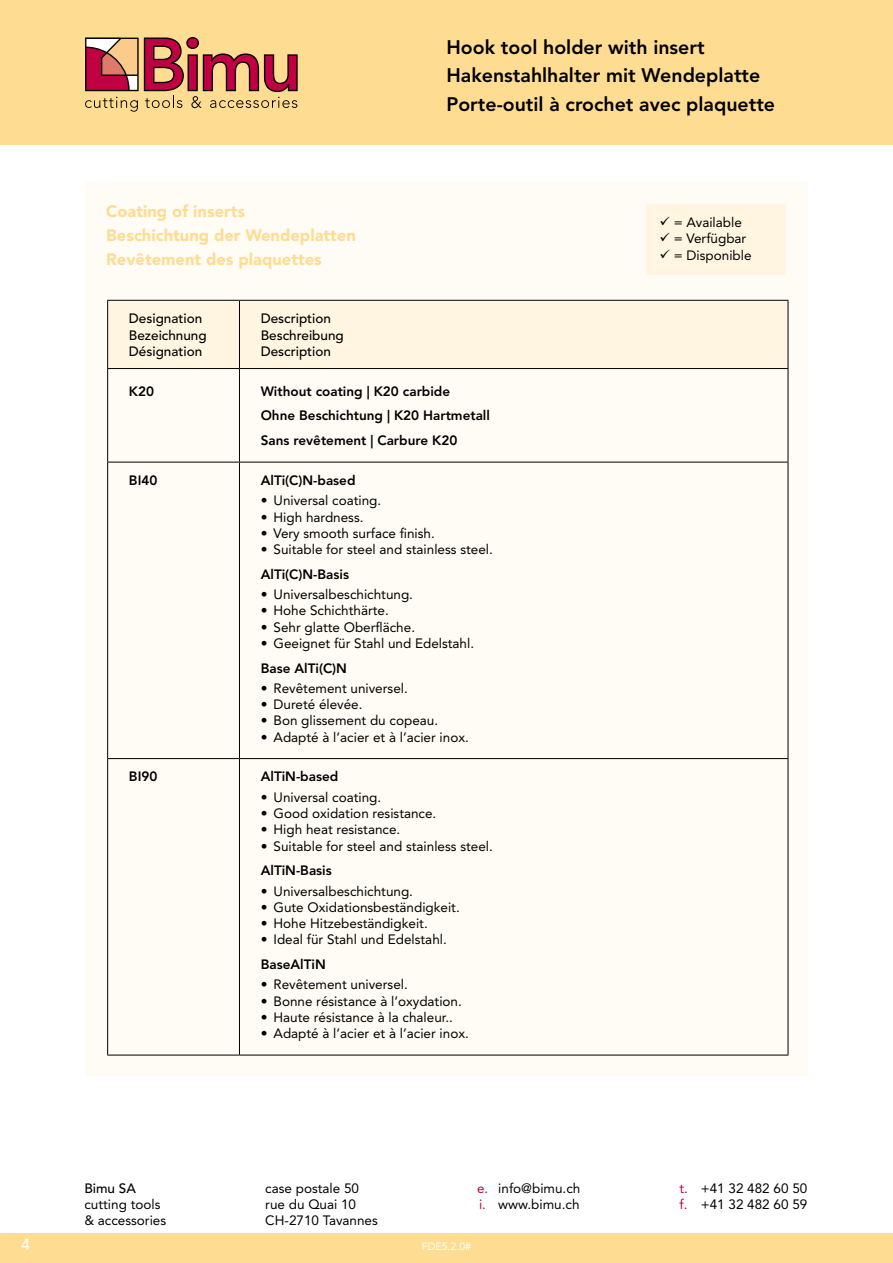
<style>
.page{position:relative;width:893px;height:1263px;background:#fff}
.page>*{position:absolute;margin:0;border:0;box-sizing:border-box;transform-origin:0 0}
.t1{font:800 19.5px/28.3px "Avenir";color:#000}
.t2{font:900 16.5px/24px "Avenir";color:#fedd92}
.t3{font:16.5px "Avenir";color:#fff}
.t4{font:13.5px/16.2px "Avenir";color:#000}
.t5{font:800 13.5px/24.8px "Avenir";color:#000}
.t6{font:500 13.5px/16.2px "Avenir";color:#000}
.t7{font:10.5px "Avenir";color:#fff}
.s1{color:#c10044}
</style>
<div class="page">
<div style="left:0;top:1233px;width:893px;height:30px;background:#fedd92"></div>
<div style="left:0;top:0;width:893px;height:145px;background:#fedd92"></div>
<svg style="left:85px;top:37px;width:213px;height:75px"></svg>
<div style="left:86px;top:183px;width:722px;height:893px;background:#fffcf5"></div>
<div style="left:647px;top:204px;width:139px;height:71px;background:#fff5e0"></div>
<div style="left:108px;top:301px;width:680px;height:67px;background:#fff5e0"></div>
<hr style="left:107px;top:300px;width:132px;height:1px;background:#000">
<hr style="left:107px;top:301px;width:1px;height:67px;background:#000">
<hr style="left:239px;top:300px;width:549px;height:1px;background:#000">
<hr style="left:239px;top:301px;width:1px;height:67px;background:#000">
<hr style="left:788px;top:301px;width:1px;height:67px;background:#000">
<hr style="left:107px;top:368px;width:132px;height:1px;background:#000">
<hr style="left:239px;top:368px;width:549px;height:1px;background:#000">
<hr style="left:107px;top:369px;width:1px;height:93px;background:#000">
<hr style="left:239px;top:369px;width:1px;height:93px;background:#000">
<hr style="left:788px;top:369px;width:1px;height:93px;background:#000">
<hr style="left:107px;top:462px;width:132px;height:1px;background:#000">
<hr style="left:107px;top:462px;width:1px;height:296px;background:#000">
<hr style="left:239px;top:462px;width:549px;height:1px;background:#000">
<hr style="left:239px;top:462px;width:1px;height:296px;background:#000">
<hr style="left:788px;top:462px;width:1px;height:296px;background:#000">
<hr style="left:107px;top:758px;width:132px;height:1px;background:#000">
<hr style="left:107px;top:759px;width:1px;height:296px;background:#000">
<hr style="left:239px;top:758px;width:549px;height:1px;background:#000">
<hr style="left:239px;top:759px;width:1px;height:296px;background:#000">
<hr style="left:788px;top:759px;width:1px;height:296px;background:#000">
<hr style="left:107px;top:1055px;width:132px;height:1px;background:#000">
<hr style="left:239px;top:1055px;width:549px;height:1px;background:#000">
<p class="t2" style="left:106px;top:199px;width:251px">Coating of inserts<br>Beschichtung der Wendeplatten<br>Revêtement des plaquettes</p>
<h1 class="t1" style="left:446px;top:33px;width:330px">Hook tool holder with insert<br>Hakenstahlhalter mit Wendeplatte<br>Porte-outil à crochet avec plaquette</h1>
<p class="t4" style="left:659px;top:215px;width:84px">✓ = Available</p>
<p class="t4" style="left:659px;top:231px;width:88px">✓ = Verfügbar</p>
<p class="t4" style="left:659px;top:247px;width:94px">✓ = Disponible</p>
<p class="t6" style="left:129px;top:311px;width:79px">Designation<br>Bezeichnung<br>Désignation</p>
<p class="t6" style="left:261px;top:311px;width:85px">Description<br>Beschreibung<br>Description</p>
<p class="t5" style="left:129px;top:379px;width:27px">K20</p>
<p class="t5" style="left:261px;top:379px;width:231px">Without coating | K20 carbide<br>Ohne Beschichtung | K20 Hartmetall<br>Sans revêtement | Carbure K20</p>
<p class="t5" style="left:129px;top:468px;width:30px">BI40</p>
<p class="t5" style="left:261px;top:468px;width:96px">AlTi(C)N-based</p>
<p class="t4" style="left:261px;top:493px;width:122px">• Universal coating.</p>
<p class="t4" style="left:261px;top:509px;width:104px">• High hardness.</p>
<p class="t4" style="left:261px;top:525px;width:176px">• Very smooth surface finish.</p>
<p class="t4" style="left:261px;top:541px;width:234px">• Suitable for steel and stainless steel.</p>
<p class="t5" style="left:261px;top:562px;width:90px">AlTi(C)N-Basis</p>
<p class="t4" style="left:261px;top:586px;width:154px">• Universalbeschichtung.</p>
<p class="t4" style="left:261px;top:603px;width:130px">• Hohe Schichthärte.</p>
<p class="t4" style="left:261px;top:619px;width:156px">• Sehr glatte Oberfläche.</p>
<p class="t4" style="left:261px;top:635px;width:215px">• Geeignet für Stahl und Edelstahl.</p>
<p class="t5" style="left:261px;top:655px;width:88px">Base AlTi(C)N</p>
<p class="t4" style="left:261px;top:680px;width:149px">• Revêtement universel.</p>
<p class="t4" style="left:261px;top:696px;width:103px">• Dureté élevée.</p>
<p class="t4" style="left:261px;top:713px;width:179px">• Bon glissement du copeau.</p>
<p class="t4" style="left:261px;top:729px;width:210px">• Adapté à l’acier et à l’acier inox.</p>
<p class="t5" style="left:129px;top:764px;width:30px">BI90</p>
<p class="t5" style="left:261px;top:764px;width:79px">AlTiN-based</p>
<p class="t4" style="left:261px;top:789px;width:122px">• Universal coating.</p>
<p class="t4" style="left:261px;top:805px;width:177px">• Good oxidation resistance.</p>
<p class="t4" style="left:261px;top:822px;width:141px">• High heat resistance.</p>
<p class="t4" style="left:261px;top:838px;width:234px">• Suitable for steel and stainless steel.</p>
<p class="t5" style="left:261px;top:858px;width:73px">AlTiN-Basis</p>
<p class="t4" style="left:261px;top:883px;width:154px">• Universalbeschichtung.</p>
<p class="t4" style="left:261px;top:899px;width:201px">• Gute Oxidationsbeständigkeit.</p>
<p class="t4" style="left:261px;top:915px;width:169px">• Hohe Hitzebeständigkeit.</p>
<p class="t4" style="left:261px;top:932px;width:188px">• Ideal für Stahl und Edelstahl.</p>
<p class="t5" style="left:261px;top:952px;width:67px">BaseAlTiN</p>
<p class="t4" style="left:261px;top:977px;width:149px">• Revêtement universel.</p>
<p class="t4" style="left:261px;top:993px;width:203px">• Bonne résistance à l’oxydation.</p>
<p class="t4" style="left:261px;top:1009px;width:194px">• Haute résistance à la chaleur..</p>
<p class="t4" style="left:261px;top:1025px;width:210px">• Adapté à l’acier et à l’acier inox.</p>
<p class="t6" style="left:84px;top:1180px;width:53px">Bimu SA</p>
<p class="t4" style="left:84px;top:1196px;width:83px">cutting tools &amp; accessories</p>
<p class="t4" style="left:265px;top:1180px;width:114px">case postale 50 rue du Quai 10<br>CH-2710 Tavannes</p>
<p class="t4" style="left:477px;top:1180px;width:105px"><span class="s1">e.</span> info@bimu.ch <span class="s1">i.</span> www.bimu.ch</p>
<p class="t4" style="left:679px;top:1180px;width:129px"><span class="s1">t.</span> +41 32 482 60 50 <span class="s1">f.</span> +41 32 482 60 59</p>
<p class="t3" style="left:21px;top:1235px;width:11px">4</p>
<p class="t7" style="left:422px;top:1240px;width:51px">FDE5.2.0#</p>
</div>
